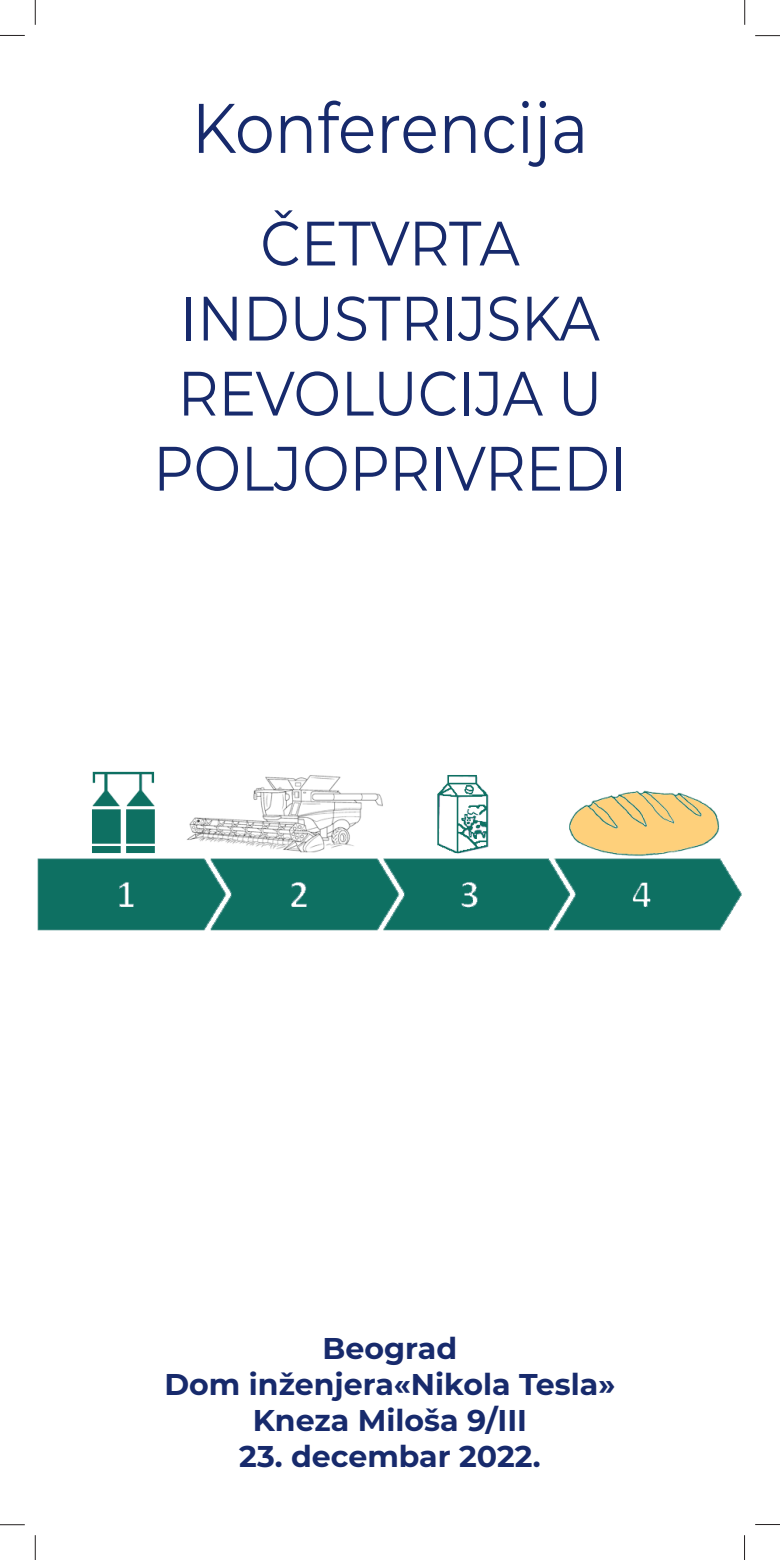
<style>
.page{position:relative;width:780px;height:1560px;background:#fff}
.page>*{position:absolute;margin:0;border:0;box-sizing:border-box;transform-origin:0 0}
.t1{font:70px "Montserrat";color:#172a6c;scale:.9 1}
.t2{font:62.5px/75px "Montserrat";color:#172a6c;text-align:center;scale:.9 1}
.t3{font:700 30px "Montserrat";color:#172a6c}
</style>
<div class="page">
<img style="left:37px;top:771px;width:705px;height:160px">
<svg style="left:35px;top:0;width:1px;height:25px"></svg>
<svg style="left:0;top:35px;width:25px;height:1px"></svg>
<svg style="left:744px;top:0;width:1px;height:25px"></svg>
<svg style="left:755px;top:35px;width:25px;height:1px"></svg>
<svg style="left:744px;top:1535px;width:1px;height:24px"></svg>
<svg style="left:35px;top:1535px;width:1px;height:24px"></svg>
<p class="t1" style="left:192px;top:80px;width:442px">Konferencija</p>
<p class="t2" style="left:153px;top:203px;width:527px">ČETVRTA<br>INDUSTRIJSKA<br>REVOLUCIJA U<br>POLJOPRIVREDI</p>
<p class="t3" style="left:322px;top:1325px;width:136px">Beograd</p>
<p class="t3" style="left:164px;top:1361px;width:452px">Dom inženjera«Nikola Tesla»</p>
<p class="t3" style="left:253px;top:1397px;width:275px">Kneza Miloša 9/III</p>
<p class="t3" style="left:239px;top:1433px;width:303px">23. decembar 2022.</p>
</div>
